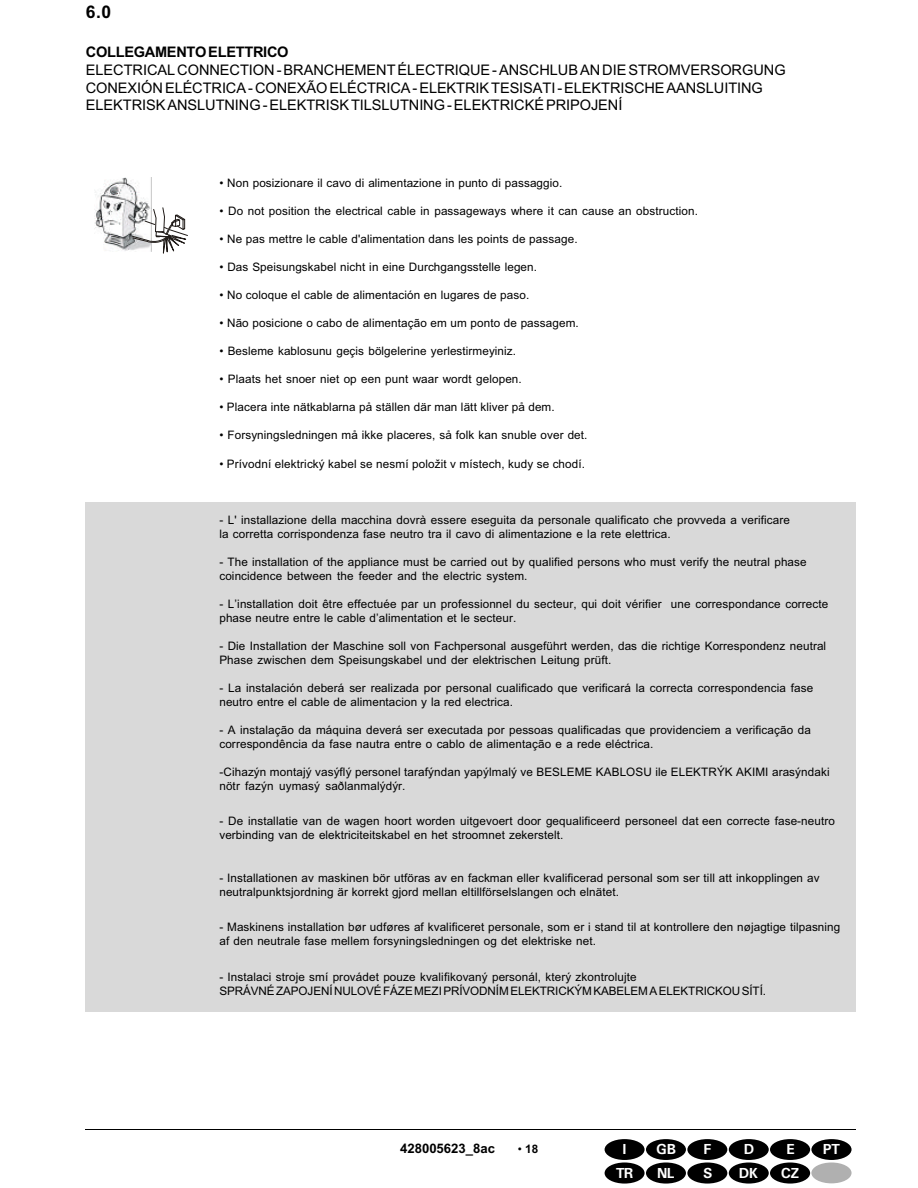
<style>
.page{position:relative;width:918px;height:1188px;background:#fff}
.page>*{position:absolute;margin:0;border:0;box-sizing:border-box;transform-origin:0 0}
.t1{font:700 17.4px "Arial";color:#000}
.t2{font:14.55px/17.4px "Arial";letter-spacing:-.005em;color:#000}
.t3{font:700 14.55px "Arial";letter-spacing:-.02em;color:#000}
.t4{font:700 14.55px "Univers";letter-spacing:-.03em;color:#fff}
.t5{font:700 13.2px "Arial";color:#000}
.t6{font:11.7px/14.1px "Arial";letter-spacing:.01em;color:#000}
.t7{font:11.7px/14.1px "Arial";letter-spacing:-.01em;color:#000}
.t8{font:700 11.7px "Arial";color:#000}
.s1{font-weight:400}
</style>
<div class="page">
<hr style="left:86px;top:1129px;width:770px;height:1px;background:#000">
<div style="left:605px;top:1139px;width:40px;height:21px;background:#000;border-radius:50%"></div>
<div style="left:646px;top:1139px;width:40px;height:21px;background:#000;border-radius:50%"></div>
<div style="left:687px;top:1139px;width:40px;height:21px;background:#000;border-radius:50%"></div>
<div style="left:729px;top:1139px;width:40px;height:21px;background:#000;border-radius:50%"></div>
<div style="left:770px;top:1139px;width:40px;height:21px;background:#000;border-radius:50%"></div>
<div style="left:811px;top:1139px;width:41px;height:21px;background:#000;border-radius:50%"></div>
<div style="left:811px;top:1163px;width:41px;height:20px;background:#b0b0b0;border-radius:50%"></div>
<div style="left:605px;top:1163px;width:40px;height:21px;background:#000;border-radius:50%"></div>
<div style="left:646px;top:1163px;width:40px;height:21px;background:#000;border-radius:50%"></div>
<div style="left:687px;top:1163px;width:40px;height:21px;background:#000;border-radius:50%"></div>
<div style="left:729px;top:1163px;width:40px;height:21px;background:#000;border-radius:50%"></div>
<div style="left:770px;top:1163px;width:40px;height:21px;background:#000;border-radius:50%"></div>
<div style="left:86px;top:503px;width:770px;height:509px;background:#d9d9d9"></div>
<img style="left:95px;top:178px;width:57px;height:73px">
<svg style="left:132px;top:207px;width:56px;height:47px"></svg>
<h1 class="t1" style="left:86px;top:5px;width:27px">6.0</h1>
<p class="t3" style="left:86px;top:47px;width:204px">COLLEGAMENTO ELETTRICO</p>
<p class="t2" style="left:86px;top:63px;width:701px">ELECTRICAL CONNECTION - BRANCHEMENT ÉLECTRIQUE - ANSCHLUB AN DIE STROMVERSORGUNG<br>CONEXIÓN ELÉCTRICA - CONEXÃO ELÉCTRICA - ELEKTRIK TESISATI - ELEKTRISCHE AANSLUITING<br>ELEKTRISK ANSLUTNING - ELEKTRISK TILSLUTNING - ELEKTRICKÉ PRIPOJENÍ</p>
<p class="t6" style="left:219px;top:177px;width:344px">• Non posizionare il cavo di alimentazione in punto di passaggio.</p>
<p class="t6" style="left:219px;top:205px;width:480px">• Do not position the electrical cable in passageways where it can cause an obstruction.</p>
<p class="t6" style="left:219px;top:233px;width:360px">• Ne pas mettre le cable d'alimentation dans les points de passage.</p>
<p class="t6" style="left:219px;top:261px;width:319px">• Das Speisungskabel nicht in eine Durchgangsstelle legen.</p>
<p class="t6" style="left:219px;top:289px;width:312px">• No coloque el cable de alimentación en lugares de paso.</p>
<p class="t6" style="left:219px;top:317px;width:361px">• Não posicione o cabo de alimentação em um ponto de passagem.</p>
<p class="t6" style="left:219px;top:345px;width:298px">• Besleme kablosunu geçis bölgelerine yerlestirmeyiniz.</p>
<p class="t6" style="left:219px;top:373px;width:304px">• Plaats het snoer niet op een punt waar wordt gelopen.</p>
<p class="t6" style="left:219px;top:401px;width:337px">• Placera inte nätkablarna på ställen där man lätt kliver på dem.</p>
<p class="t6" style="left:219px;top:429px;width:370px">• Forsyningsledningen må ikke placeres, så folk kan snuble over det.</p>
<p class="t6" style="left:219px;top:458px;width:367px">• Prívodní elektrický kabel se nesmí položit v místech, kudy se chodí.</p>
<p class="t6" style="left:219px;top:514px;width:572px">- L' installazione della macchina dovrà essere eseguita da personale qualificato che provveda a verificare la corretta corrispondenza fase neutro tra il cavo di alimentazione e la rete elettrica.</p>
<p class="t6" style="left:219px;top:556px;width:589px">- The installation of the appliance must be carried out by qualified persons who must verify the neutral phase coincidence between the feeder and the electric system.</p>
<p class="t6" style="left:219px;top:598px;width:611px">- L’installation doit être effectuée par un professionnel du secteur, qui doit vérifier une correspondance correcte phase neutre entre le cable d’alimentation et le secteur.</p>
<p class="t6" style="left:219px;top:640px;width:608px">- Die Installation der Maschine soll von Fachpersonal ausgeführt werden, das die richtige Korrespondenz neutral<br>Phase zwischen dem Speisungskabel und der elektrischen Leitung prüft.</p>
<p class="t6" style="left:219px;top:682px;width:595px">- La instalación deberá ser realizada por personal cualificado que verificará la correcta correspondencia fase neutro entre el cable de alimentacion y la red electrica.</p>
<p class="t6" style="left:219px;top:724px;width:593px">- A instalação da máquina deverá ser executada por pessoas qualificadas que providenciem a verificação da correspondência da fase nautra entre o cablo de alimentação e a rede eléctrica.</p>
<p class="t6" style="left:219px;top:766px;width:612px">-Cihazýn montajý vasýflý personel tarafýndan yapýlmalý ve BESLEME KABLOSU ile ELEKTRÝK AKIMI arasýndaki nötr fazýn uymasý saðlanmalýdýr.</p>
<p class="t6" style="left:219px;top:815px;width:617px">- De installatie van de wagen hoort worden uitgevoert door gequalificeerd personeel dat een correcte fase-neutro verbinding van de elektriciteitskabel en het stroomnet zekerstelt.</p>
<p class="t6" style="left:219px;top:872px;width:602px">- Installationen av maskinen bör utföras av en fackman eller kvalificerad personal som ser till att inkopplingen av neutralpunktsjordning är korrekt gjord mellan eltillförselslangen och elnätet.</p>
<p class="t6" style="left:219px;top:922px;width:623px">- Maskinens installation bør udføres af kvalificeret personale, som er i stand til at kontrollere den nøjagtige tilpasning af den neutrale fase mellem forsyningsledningen og det elektriske net.</p>
<p class="t7" style="left:219px;top:971px;width:548px">- Instalaci stroje smí provádet pouze kvalifikovaný personál, který zkontrolujte<br>SPRÁVNÉ ZAPOJENÍ NULOVÉ FÁZE MEZI PRÍVODNÍM ELEKTRICKÝM KABELEM A ELEKTRICKOU SÍTÍ.</p>
<p class="t5" style="left:400px;top:1143px;width:96px">428005623_8ac</p>
<p class="t8" style="left:518px;top:1144px;width:22px"><span class="s1">•</span> 18</p>
<p class="t4" style="left:622px;top:1141px;width:6px">I</p>
<p class="t4" style="left:656px;top:1141px;width:21px">GB</p>
<p class="t4" style="left:704px;top:1141px;width:10px">F</p>
<p class="t4" style="left:744px;top:1141px;width:12px">D</p>
<p class="t4" style="left:786px;top:1141px;width:10px">E</p>
<p class="t4" style="left:823px;top:1141px;width:19px">PT</p>
<p class="t4" style="left:616px;top:1164px;width:19px">TR</p>
<p class="t4" style="left:657px;top:1164px;width:19px">NL</p>
<p class="t4" style="left:703px;top:1164px;width:11px">S</p>
<p class="t4" style="left:739px;top:1164px;width:21px">DK</p>
<p class="t4" style="left:781px;top:1164px;width:20px">CZ</p>
</div>
